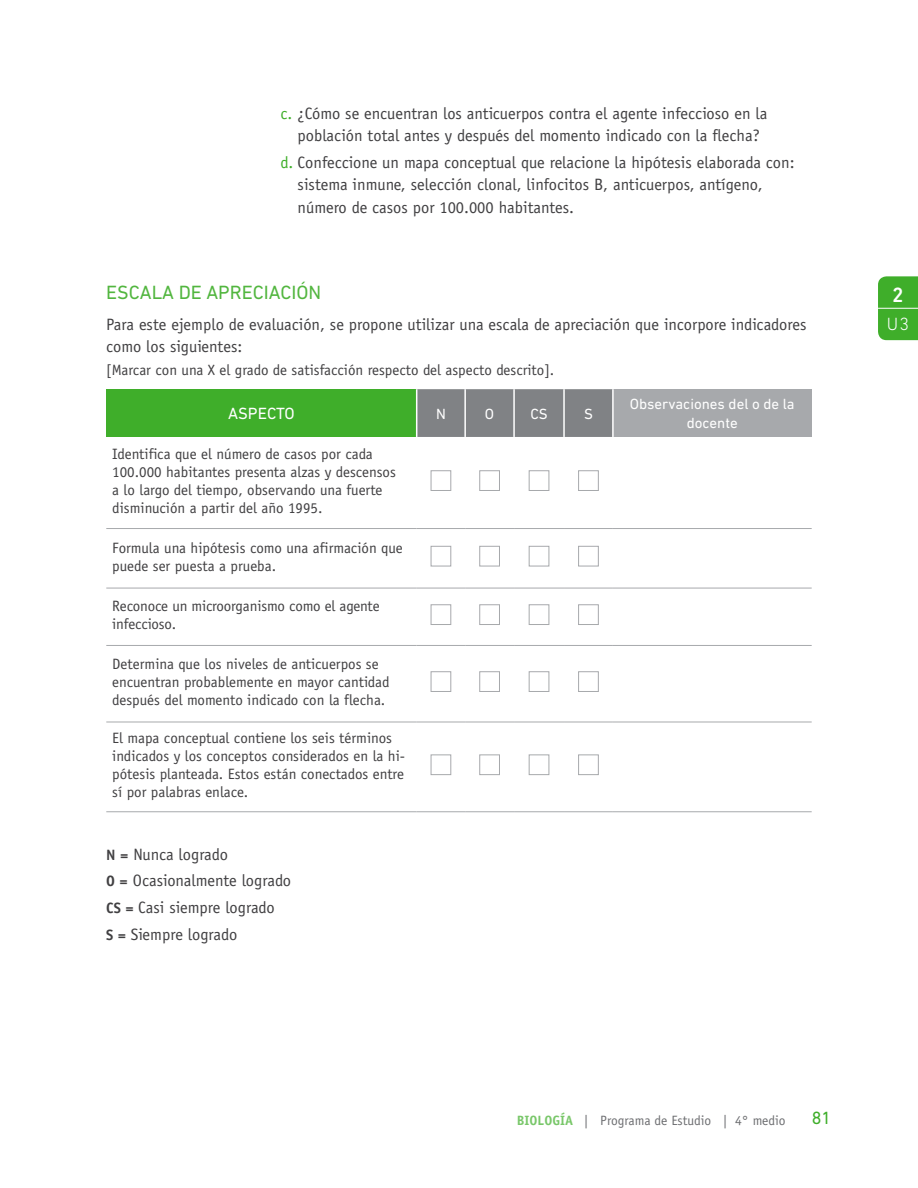
<style>
.page{position:relative;width:918px;height:1188px;background:#fff}
.page>*{position:absolute;margin:0;border:0;box-sizing:border-box;transform-origin:0 0}
.t1{font:500 21px "DIN Next LT Pro";color:#fff}
.t2{font:19.5px "DIN Next LT Pro";color:#52b63f}
.t3{font:300 18px "DIN Next LT Pro";color:#fff}
.t4{font:18px "DIN Next LT Pro";color:#3fae2a}
.t5{font:16.5px/22.5px "Officina Sans";color:#414042}
.t6{font:16.5px "DIN Next LT Pro";color:#fff}
.t7{font:15px/18px "Officina Sans";color:#414042}
.t8{font:15px/19.5px "DIN Next LT Pro";color:#fff;text-align:center}
.t9{font:13.5px "Officina Sans";color:#6d6e71}
.s1{color:#3fae2a}
.s2{font-weight:700;font-size:15px}
.s3{font-weight:700;color:#79c76a}
</style>
<div class="page">
<div style="left:878px;top:276px;width:40px;height:64px;background:#3fae2a"></div>
<hr style="left:878px;top:308px;width:40px;height:1px;background:#fff">
<div style="left:106px;top:389px;width:311px;height:48px;background:#3fae2a"></div>
<div style="left:417px;top:389px;width:195px;height:48px;background:#808285"></div>
<div style="left:613px;top:389px;width:199px;height:48px;background:#a7a9ac"></div>
<hr style="left:106px;top:528px;width:311px;height:1px;background:#a7a9ac">
<hr style="left:417px;top:528px;width:48px;height:1px;background:#a7a9ac">
<hr style="left:465px;top:528px;width:49px;height:1px;background:#a7a9ac">
<hr style="left:514px;top:528px;width:50px;height:1px;background:#a7a9ac">
<hr style="left:564px;top:528px;width:49px;height:1px;background:#a7a9ac">
<hr style="left:613px;top:528px;width:199px;height:1px;background:#a7a9ac">
<hr style="left:106px;top:588px;width:311px;height:1px;background:#a7a9ac">
<hr style="left:417px;top:588px;width:48px;height:1px;background:#a7a9ac">
<hr style="left:465px;top:588px;width:49px;height:1px;background:#a7a9ac">
<hr style="left:514px;top:588px;width:50px;height:1px;background:#a7a9ac">
<hr style="left:564px;top:588px;width:49px;height:1px;background:#a7a9ac">
<hr style="left:613px;top:588px;width:199px;height:1px;background:#a7a9ac">
<hr style="left:106px;top:645px;width:311px;height:1px;background:#a7a9ac">
<hr style="left:417px;top:645px;width:48px;height:1px;background:#a7a9ac">
<hr style="left:465px;top:645px;width:49px;height:1px;background:#a7a9ac">
<hr style="left:514px;top:645px;width:50px;height:1px;background:#a7a9ac">
<hr style="left:564px;top:645px;width:49px;height:1px;background:#a7a9ac">
<hr style="left:613px;top:645px;width:199px;height:1px;background:#a7a9ac">
<hr style="left:106px;top:722px;width:311px;height:1px;background:#a7a9ac">
<hr style="left:417px;top:722px;width:48px;height:1px;background:#a7a9ac">
<hr style="left:465px;top:722px;width:49px;height:1px;background:#a7a9ac">
<hr style="left:514px;top:722px;width:50px;height:1px;background:#a7a9ac">
<hr style="left:564px;top:722px;width:49px;height:1px;background:#a7a9ac">
<hr style="left:613px;top:722px;width:199px;height:1px;background:#a7a9ac">
<hr style="left:106px;top:811px;width:311px;height:1px;background:#a7a9ac">
<hr style="left:417px;top:811px;width:48px;height:1px;background:#a7a9ac">
<hr style="left:465px;top:811px;width:49px;height:1px;background:#a7a9ac">
<hr style="left:514px;top:811px;width:50px;height:1px;background:#a7a9ac">
<hr style="left:564px;top:811px;width:49px;height:1px;background:#a7a9ac">
<hr style="left:613px;top:811px;width:199px;height:1px;background:#a7a9ac">
<hr style="left:563px;top:389px;width:2px;height:48px;background:#fff">
<hr style="left:612px;top:389px;width:2px;height:48px;background:#fff">
<hr style="left:416px;top:389px;width:1px;height:48px;background:#fff">
<hr style="left:464px;top:389px;width:2px;height:48px;background:#fff">
<hr style="left:513px;top:389px;width:2px;height:48px;background:#fff">
<div style="left:431px;top:470px;width:20px;height:21px;background:#fff;border:1px solid #a7a9ac"></div>
<div style="left:479px;top:470px;width:21px;height:21px;background:#fff;border:1px solid #a7a9ac"></div>
<div style="left:529px;top:470px;width:20px;height:21px;background:#fff;border:1px solid #a7a9ac"></div>
<div style="left:578px;top:470px;width:21px;height:21px;background:#fff;border:1px solid #a7a9ac"></div>
<div style="left:431px;top:546px;width:20px;height:20px;background:#fff;border:1px solid #a7a9ac"></div>
<div style="left:479px;top:546px;width:21px;height:20px;background:#fff;border:1px solid #a7a9ac"></div>
<div style="left:529px;top:546px;width:20px;height:20px;background:#fff;border:1px solid #a7a9ac"></div>
<div style="left:578px;top:546px;width:21px;height:20px;background:#fff;border:1px solid #a7a9ac"></div>
<div style="left:431px;top:604px;width:20px;height:21px;background:#fff;border:1px solid #a7a9ac"></div>
<div style="left:479px;top:604px;width:21px;height:21px;background:#fff;border:1px solid #a7a9ac"></div>
<div style="left:529px;top:604px;width:20px;height:21px;background:#fff;border:1px solid #a7a9ac"></div>
<div style="left:578px;top:604px;width:21px;height:21px;background:#fff;border:1px solid #a7a9ac"></div>
<div style="left:431px;top:671px;width:20px;height:21px;background:#fff;border:1px solid #a7a9ac"></div>
<div style="left:479px;top:671px;width:21px;height:21px;background:#fff;border:1px solid #a7a9ac"></div>
<div style="left:529px;top:671px;width:20px;height:21px;background:#fff;border:1px solid #a7a9ac"></div>
<div style="left:578px;top:671px;width:21px;height:21px;background:#fff;border:1px solid #a7a9ac"></div>
<div style="left:431px;top:754px;width:20px;height:21px;background:#fff;border:1px solid #a7a9ac"></div>
<div style="left:479px;top:754px;width:21px;height:21px;background:#fff;border:1px solid #a7a9ac"></div>
<div style="left:529px;top:754px;width:20px;height:21px;background:#fff;border:1px solid #a7a9ac"></div>
<div style="left:578px;top:754px;width:21px;height:21px;background:#fff;border:1px solid #a7a9ac"></div>
<p class="t5" style="left:281px;top:102px;width:488px;text-align:center"><span class="s1">c.</span> ¿Cómo se encuentran los anticuerpos contra el agente infeccioso en la población total antes y después del momento indicado con la flecha?</p>
<p class="t5" style="left:298px;top:151px;width:498px;text-indent:-17px"><span class="s1">d.</span> Confeccione un mapa conceptual que relacione la hipótesis elaborada con: sistema inmune, selección clonal, linfocitos B, anticuerpos, antígeno, número de casos por 100.000 habitantes.</p>
<h2 class="t2" style="left:106px;top:281px;width:12px">ESCALA</h2>
<h2 class="t2" style="left:179px;top:281px;width:39px">DE APRECIACIÓ</h2>
<h2 class="t2" style="left:308px;top:281px;width:14px">N</h2>
<p class="t5" style="left:106px;top:313px;width:702px">Para este ejemplo de evaluación, se propone utilizar una escala de apreciación que incorpore indicadores como los siguientes:</p>
<p class="t7" style="left:106px;top:361px;width:450px">[Marcar con una X el grado de satisfacción respecto del aspecto descrito].</p>
<p class="t6" style="left:228px;top:404px;width:68px">Aspecto</p>
<p class="t8" style="left:436px;top:404px;width:11px">N</p>
<p class="t8" style="left:485px;top:404px;width:9px">O</p>
<p class="t8" style="left:530px;top:404px;width:9px">CS</p>
<p class="t8" style="left:584px;top:404px;width:9px">S</p>
<p class="t8" style="left:630px;top:394px;width:166px">Observaciones del o de la docente</p>
<p class="t7" style="left:112px;top:445px;width:285px">Identifica que el número de casos por cada 100.000 habitantes presenta alzas y descensos a lo largo del tiempo, observando una fuerte disminución a partir del año 1995.</p>
<p class="t7" style="left:112px;top:539px;width:292px">Formula una hipótesis como una afirmación que puede ser puesta a prueba.</p>
<p class="t7" style="left:112px;top:597px;width:269px">Reconoce un microorganismo como el agente infeccioso.</p>
<p class="t7" style="left:112px;top:655px;width:279px">Determina que los niveles de anticuerpos se encuentran probablemente en mayor cantidad después del momento indicado con la flecha.</p>
<p class="t7" style="left:112px;top:729px;width:294px">El mapa conceptual contiene los seis términos indicados y los conceptos considerados en la hi&shy;pótesis planteada. Estos están conectados entre sí por palabras enlace.</p>
<p class="t5" style="left:106px;top:841px;width:186px;line-height:26.7px"><span class="s2">N =</span> Nunca logrado<br><span class="s2">O =</span> Ocasionalmente logrado<br><span class="s2">CS =</span> Casi siempre logrado<br><span class="s2">S =</span> Siempre logrado</p>
<h1 class="t1" style="left:892px;top:282px;width:13px">2</h1>
<p class="t3" style="left:887px;top:314px;width:24px">U 3</p>
<p class="t9" style="left:517px;top:1112px;width:270px"><span class="s3">BIOLOGÍA</span> | Programa de Estudio | 4° medio</p>
<p class="t4" style="left:812px;top:1108px;width:21px">81</p>
</div>
